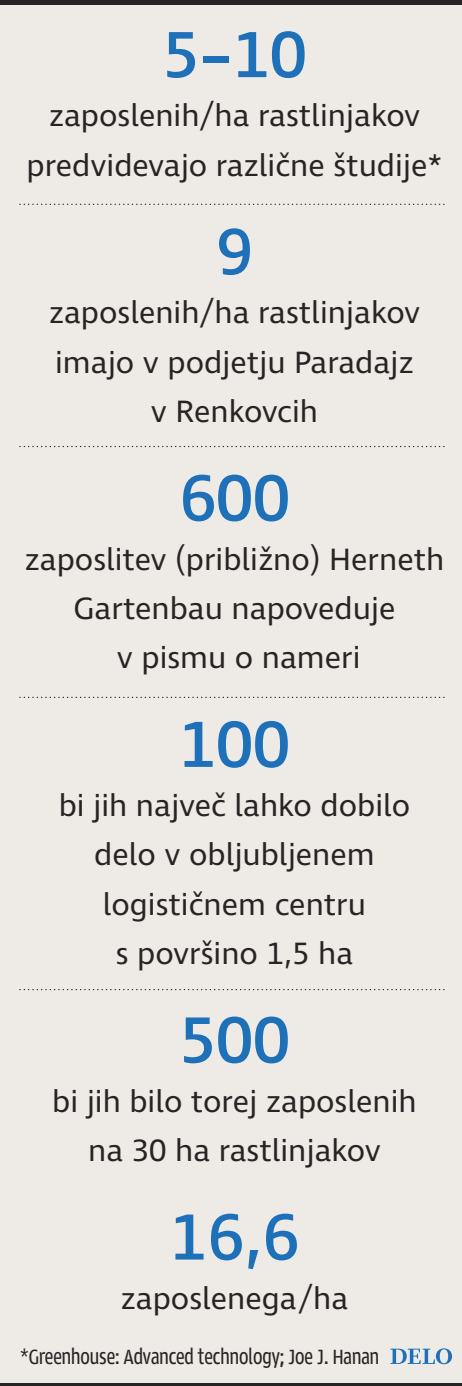
<style>
.page{position:relative;width:462px;height:1386px;background:#fff}
.page>*{position:absolute;margin:0;border:0;box-sizing:border-box;transform-origin:0 0}
.t1{font:500 66.5px "Ingra";color:#1e71b8}
.t2{font:31.5px/49.4px "Ingra";color:#272425;text-align:center}
.t3{font:condensed 21px "Toti Mali Op 2";color:#272425;scale:.95 1}
</style>
<div class="page">
<div style="left:0;top:3px;width:461px;height:1383px;background:#eeebe6"></div>
<svg style="left:20px;top:204px;width:425px;height:1px"></svg>
<svg style="left:20px;top:446px;width:425px;height:1px"></svg>
<svg style="left:20px;top:697px;width:425px;height:1px"></svg>
<svg style="left:20px;top:989px;width:425px;height:1px"></svg>
<div style="left:0;top:0;width:461px;height:5px;background:#272425"></div>
<hr style="left:0;top:1384px;width:461px;height:2px;background:#272425">
<svg style="left:390px;top:1348px;width:61px;height:16px"></svg>
<h1 class="t1" style="left:162px;top:13px;width:146px">5−10</h1>
<p class="t2" style="left:26px;top:93px;width:417px">zaposlenih/ha rastlinjakov predvidevajo različne študije*</p>
<h1 class="t1" style="left:216px;top:210px;width:38px">9</h1>
<p class="t2" style="left:49px;top:290px;width:373px">zaposlenih/ha rastlinjakov imajo v podjetju Paradajz v Renkovcih</p>
<h1 class="t1" style="left:179px;top:457px;width:112px">600</h1>
<p class="t2" style="left:25px;top:536px;width:421px">zaposlitev (približno) Herneth<br>Gartenbau napoveduje<br>v pismu o nameri</p>
<h1 class="t1" style="left:179px;top:703px;width:112px">100</h1>
<p class="t2" style="left:59px;top:782px;width:352px">bi jih največ lahko dobilo delo v obljubljenem logističnem centru<br>s površino 1,5 ha</p>
<h1 class="t1" style="left:179px;top:999px;width:112px">500</h1>
<p class="t2" style="left:52px;top:1078px;width:365px">bi jih bilo torej zaposlenih na 30 ha rastlinjakov</p>
<h1 class="t1" style="left:170px;top:1196px;width:130px">16,6</h1>
<p class="t2" style="left:120px;top:1275px;width:229px">zaposlenega/ha</p>
<p class="t3" style="left:20px;top:1343px;width:379px">*Greenhouse: Advanced technology; Joe J. Hanan</p>
</div>
